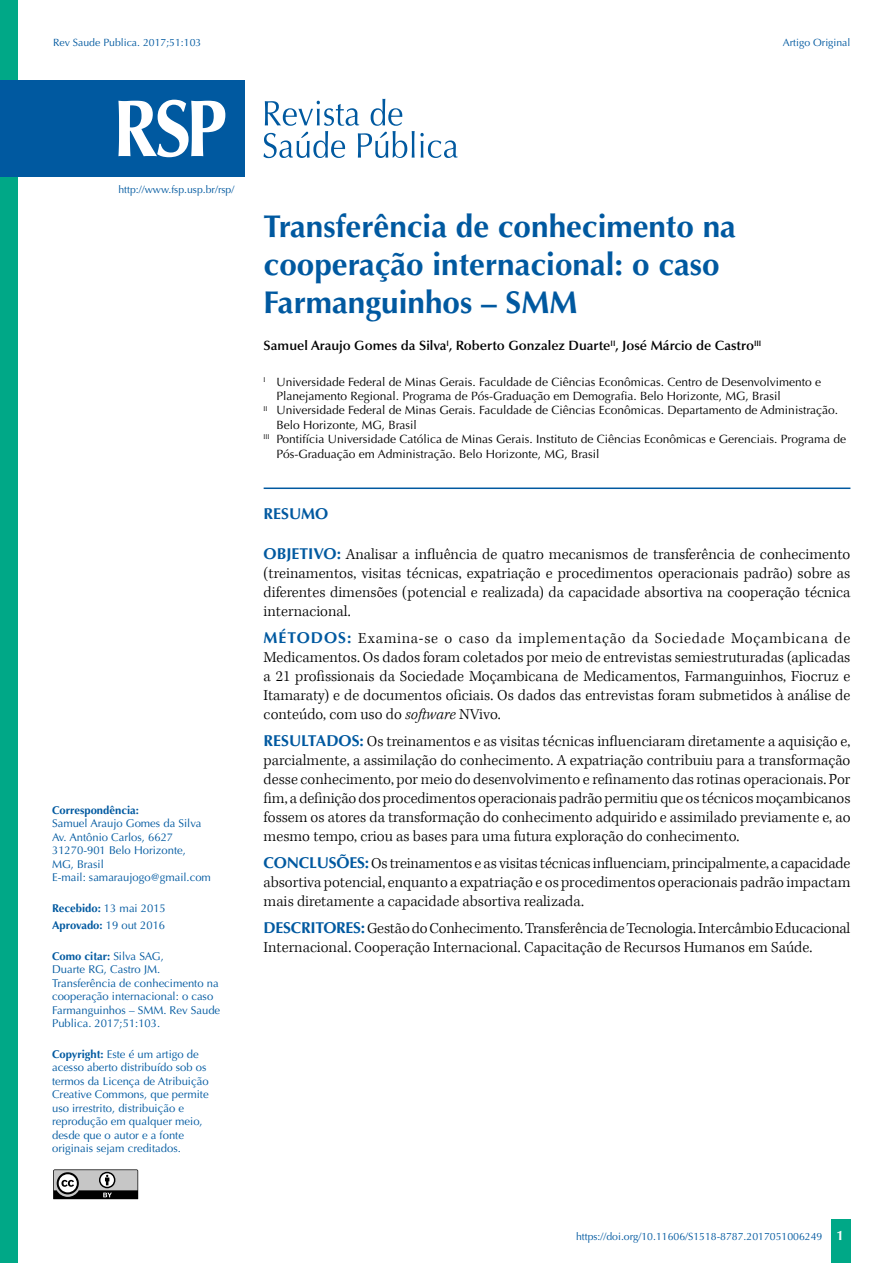
<style>
.page{position:relative;width:893px;height:1263px;background:#fff}
.page>*{position:absolute;margin:0;border:0;box-sizing:border-box;transform-origin:0 0}
.t1{font:700 31.5px/37.8px "Optima";color:#0059a0}
.t2{font:300 15.75px/18.9px "Kepler Std";color:#000;text-align:justify}
.t3{font:700 15.75px "Optima";color:#0059a0}
.t4{font:600 13.5px "Optima";color:#000}
.t5{font:12px "Optima";color:#000}
.t6{font:11.25px/13.5px "Optima";color:#0059a0}
.t7{font:700 11.25px/17.7px "Optima";color:#0059a0}
.t8{font:10.5px "Optima";color:#0059a0}
.s1{font-weight:400}
.s2{font-weight:700}
.s3{font-family:"Optima";font-weight:700;color:#0059a0}
.s4{font-style:italic}
.s5{font-weight:700;font-size:13.5px;color:#fff}
</style>
<div class="page">
<div style="left:831px;top:1220px;width:20px;height:43px;background:#00a887"></div>
<svg style="left:53px;top:1169px;width:85px;height:30px;background:#838383"></svg>
<div style="left:0;top:0;width:18px;height:1263px;background:#00a887"></div>
<svg style="left:263px;top:99px;width:195px;height:59px"></svg>
<div style="left:0;top:80px;width:244px;height:96px;background:#0059a0"></div>
<svg style="left:118px;top:100px;width:107px;height:57px"></svg>
<hr style="left:264px;top:487px;width:586px;height:2px;background:#0059a0">
<p class="t8" style="left:53px;top:36px;width:150px">Rev Saude Publica. 2017;51:103</p>
<p class="t8" style="left:783px;top:36px;width:69px">Artigo Original</p>
<p class="t8" style="left:118px;top:183px;width:117px">http://www.fsp.usp.br/rsp/</p>
<p class="t7" style="left:52px;top:801px;width:88px">Correspondência:</p>
<p class="t6" style="left:52px;top:817px;width:160px">Samuel Araujo Gomes da Silva<br>Av. Antônio Carlos, 6627<br>31270-901 Belo Horizonte,<br>MG, Brasil<br>E-mail: samaraujogo@gmail.com</p>
<p class="t7" style="left:52px;top:899px;width:115px">Recebido: <span class="s1">13 mai 2015<br></span>Aprovado: <span class="s1">19 out 2016</span></p>
<p class="t6" style="left:52px;top:949px;width:170px"><span class="s2">Como citar:</span> Silva SAG,<br>Duarte RG, Castro JM.<br>Transferência de conhecimento na cooperação internacional: o caso<br>Farmanguinhos – SMM. Rev Saude<br>Publica. 2017;51:103.</p>
<p class="t6" style="left:52px;top:1047px;width:158px"><span class="s2">Copyright:</span> Este é um artigo de acesso aberto distribuído sob os termos da Licença de Atribuição<br>Creative Commons, que permite uso irrestrito, distribuição e reprodução em qualquer meio, desde que o autor e a fonte originais sejam creditados.</p>
<h1 class="t1" style="left:264px;top:208px;width:474px">Transferência de conhecimento na cooperação internacional: o caso<br>Farmanguinhos – SMM</h1>
<p class="t4" style="left:264px;top:338px;width:499px">Samuel Araujo Gomes da Silva<sup>I</sup>, Roberto Gonzalez Duarte<sup>II</sup>, José Márcio de Castro<sup>III</sup></p>
<p class="t5" style="left:264px;top:375px;width:559px"><sup>I</sup> Universidade Federal de Minas Gerais. Faculdade de Ciências Econômicas. Centro de Desenvolvimento e</p>
<p class="t5" style="left:276px;top:389px;width:506px">Planejamento Regional. Programa de Pós-Graduação em Demografia. Belo Horizonte, MG, Brasil</p>
<p class="t5" style="left:264px;top:403px;width:576px"><sup>II</sup> Universidade Federal de Minas Gerais. Faculdade de Ciências Econômicas. Departamento de Administração.</p>
<p class="t5" style="left:276px;top:418px;width:142px">Belo Horizonte, MG, Brasil</p>
<p class="t5" style="left:264px;top:432px;width:584px"><sup>III</sup> Pontifícia Universidade Católica de Minas Gerais. Instituto de Ciências Econômicas e Gerenciais. Programa de</p>
<p class="t5" style="left:276px;top:447px;width:325px">Pós-Graduação em Administração. Belo Horizonte, MG, Brasil</p>
<p class="t3" style="left:264px;top:504px;width:66px">RESUMO</p>
<p class="t2" style="left:264px;top:545px;width:588px"><span class="s3">OBJETIVO:</span> Analisar a influência de quatro mecanismos de transferência de conhecimento (treinamentos, visitas técnicas, expatriação e procedimentos operacionais padrão) sobre as diferentes dimensões (potencial e realizada) da capacidade absortiva na cooperação técnica internacional.</p>
<p class="t2" style="left:264px;top:629px;width:588px"><span class="s3">MÉTODOS:</span> Examina-se o caso da implementação da Sociedade Moçambicana de Medicamentos. Os dados foram coletados por meio de entrevistas semiestruturadas (aplicadas a 21 profissionais da Sociedade Moçambicana de Medicamentos, Farmanguinhos, Fiocruz e Itamaraty) e de documentos oficiais. Os dados das entrevistas foram submetidos à análise de conteúdo, com uso do <span class="s4">software</span> NVivo.</p>
<p class="t2" style="left:264px;top:732px;width:588px"><span class="s3">RESULTADOS:</span> Os treinamentos e as visitas técnicas influenciaram diretamente a aquisição e, parcialmente, a assimilação do conhecimento. A expatriação contribuiu para a transformação desse conhecimento, por meio do desenvolvimento e refinamento das rotinas operacionais. Por fim, a definição dos procedimentos operacionais padrão permitiu que os técnicos moçambicanos fossem os atores da transformação do conhecimento adquirido e assimilado previamente e, ao mesmo tempo, criou as bases para uma futura exploração do conhecimento.</p>
<p class="t2" style="left:264px;top:854px;width:588px"><span class="s3">CONCLUSÕES:</span> Os treinamentos e as visitas técnicas influenciam, principalmente, a capacidade absortiva potencial, enquanto a expatriação e os procedimentos operacionais padrão impactam mais diretamente a capacidade absortiva realizada.</p>
<p class="t2" style="left:264px;top:919px;width:588px"><span class="s3">DESCRITORES:</span> Gestão do Conhecimento. Transferência de Tecnologia. Intercâmbio Educacional<br>Internacional. Cooperação Internacional. Capacitação de Recursos Humanos em Saúde.</p>
<p class="t8" style="left:576px;top:1230px;width:269px">https://doi.org/10.11606/S1518-8787.2017051006249 <span class="s5">1</span></p>
</div>
